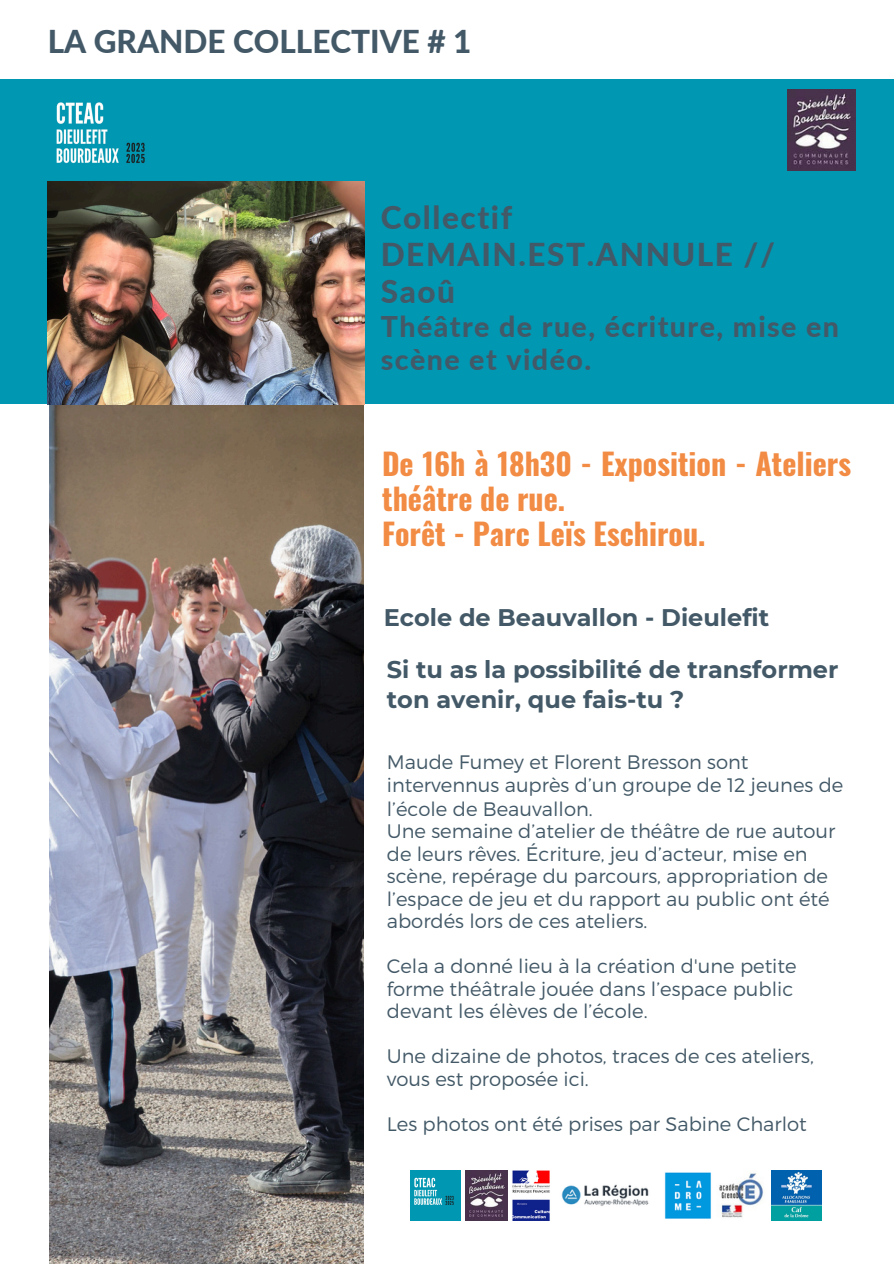
<style>
.page{position:relative;width:894px;height:1264px;background:#fff}
.page>*{position:absolute;margin:0;border:0;box-sizing:border-box;transform-origin:0 0}
.t1{font:800 31.5px/37.2px "Lato";letter-spacing:.05em;color:#435967}
.t2{font:800 31.5px "Lato";color:#435967}
.t3{font:700 30px/34.8px "Oswald";color:#f28b43}
.t4{font:800 28.5px/33.8px "Lato";letter-spacing:.05em;color:#435967}
.t5{font:700 24px/29.2px "Montserrat";color:#435967}
.t6{font:300 19.5px/22.5px "Montserrat";color:#435967}
</style>
<div class="page">
<img style="left:50px;top:404px;width:314px;height:858px">
<div style="left:0;top:80px;width:893px;height:324px;background:#0097b2"></div>
<img style="left:56px;top:102px;width:89px;height:62px">
<img style="left:48px;top:181px;width:316px;height:223px">
<img style="left:507px;top:1170px;width:43px;height:50px">
<img style="left:561px;top:1184px;width:88px;height:22px">
<img style="left:664px;top:1172px;width:47px;height:47px">
<img style="left:719px;top:1173px;width:45px;height:45px">
<img style="left:771px;top:1170px;width:50px;height:50px">
<img style="left:410px;top:1170px;width:50px;height:50px">
<img style="left:465px;top:1170px;width:42px;height:50px">
<img style="left:787px;top:89px;width:67px;height:81px">
<p class="t2" style="left:48px;top:21px;width:425px">LA GRANDE COLLECTIVE # 1</p>
<p class="t1" style="left:380px;top:198px;width:395px">Collectif<br>DEMAIN.EST.ANNULE //<br>Saoû</p>
<p class="t4" style="left:380px;top:309px;width:460px">Théâtre de rue, écriture, mise en scène et vidéo.</p>
<p class="t3" style="left:382px;top:445px;width:470px">De 16h à 18h30 - Exposition - Ateliers théâtre de rue.<br>Forêt - Parc Leïs Eschirou.</p>
<p class="t5" style="left:384px;top:602px;width:387px">Ecole de Beauvallon - Dieulefit</p>
<h2 class="t5" style="left:387px;top:655px;width:453px">Si tu as la possibilité de transformer ton avenir, que fais-tu ?</h2>
<h2 class="t6" style="left:387px;top:748px;width:458px;line-height:23.7px">Maude Fumey et Florent Bresson sont intervennus auprès d’un groupe de 12 jeunes de l’école de Beauvallon.</h2>
<h3 class="t6" style="left:387px;top:819px;width:450px">Une semaine d’atelier de théâtre de rue autour de leurs rêves. Écriture, jeu d’acteur, mise en scène, repérage du parcours, appropriation de l’espace de jeu et du rapport au public ont été abordés lors de ces ateliers.</h3>
<h3 class="t6" style="left:387px;top:954px;width:411px">Cela a donné lieu à la création d'une petite forme théâtrale jouée dans l’espace public devant les élèves de l’école.</h3>
<p class="t6" style="left:387px;top:1044px;width:428px">Une dizaine de photos, traces de ces ateliers, vous est proposée ici.</p>
<p class="t6" style="left:387px;top:1111px;width:421px">Les photos ont été prises par Sabine Charlot</p>
</div>
